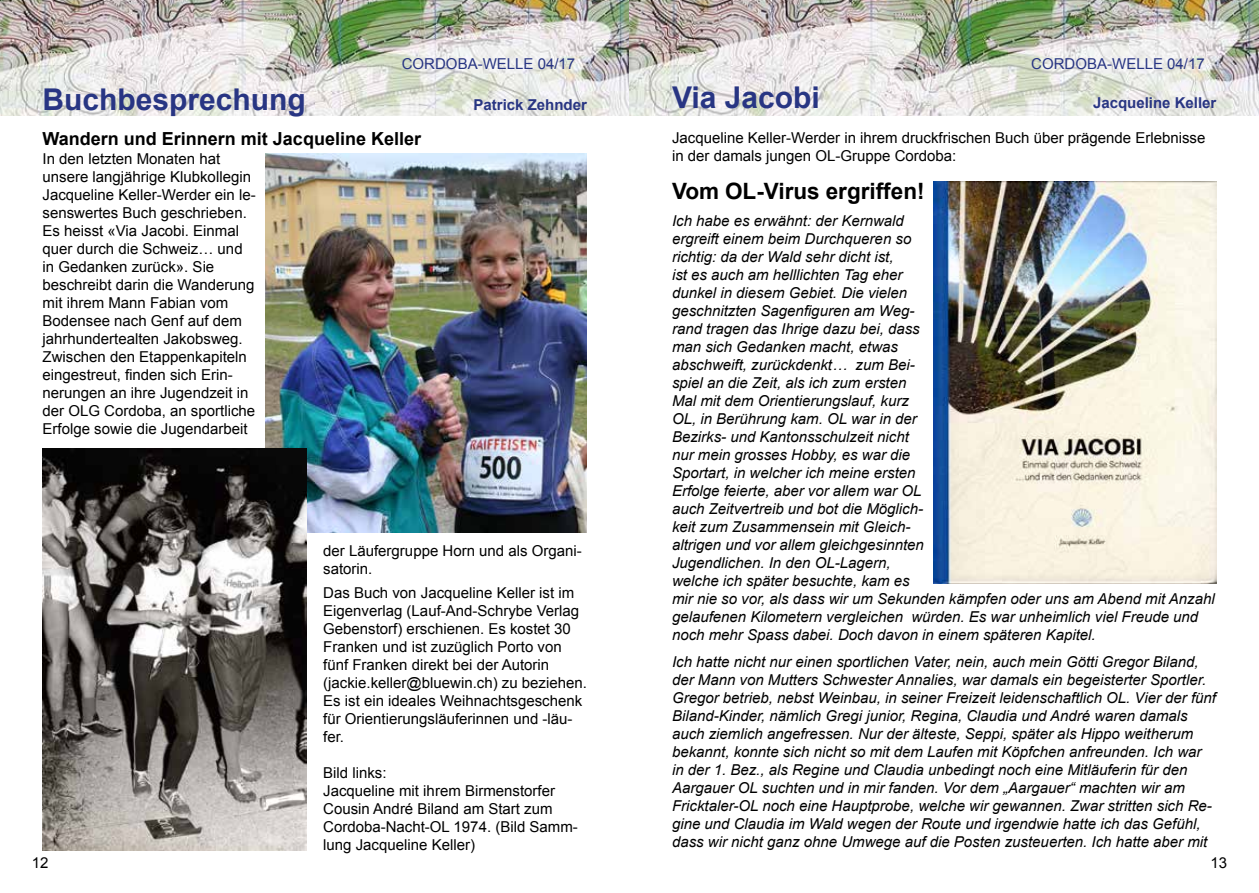
<style>
.page{position:relative;width:1259px;height:893px;background:#fff}
.page>*{position:absolute;margin:0;border:0;box-sizing:border-box;transform-origin:0 0}
.t1{font:700 30px "Arial";color:#283583}
.t2{font:700 22.5px "Arial";color:#000}
.t3{font:700 18px "Arial";color:#000}
.t4{font:italic 15px/18px "Arial";color:#000}
.t5{font:15px/18px "Arial";color:#000}
.t6{font:15px "Arial";color:#283583}
.t7{font:700 15px "Arial";color:#283583}
</style>
<div class="page">
<img style="left:0;top:0;width:1259px;height:116px">
<img style="left:933px;top:182px;width:283px;height:402px">
<img style="left:265px;top:153px;width:322px;height:380px">
<img style="left:43px;top:448px;width:263px;height:402px">
<p class="t6" style="left:402px;top:54px;width:175px">CORDOBA-WELLE 04/17</p>
<p class="t6" style="left:1031px;top:54px;width:175px">CORDOBA-WELLE 04/17</p>
<h1 class="t1" style="left:43px;top:79px;width:265px">Buchbesprechung</h1>
<p class="t7" style="left:473px;top:94px;width:115px">Patrick Zehnder</p>
<p class="t5" style="left:43px;top:150px;width:215px">In den letzten Monaten hat unsere langjährige Klubkollegin<br>Jacqueline Keller-Werder ein le&shy;senswertes Buch geschrieben.<br>Es heisst «Via Jacobi. Einmal quer durch die Schweiz… und in Gedanken zurück». Sie beschreibt darin die Wanderung mit ihrem Mann Fabian vom<br>Bodensee nach Genf auf dem jahrhundertealten Jakobsweg.<br>Zwischen den Etappenkapiteln eingestreut, finden sich Erin&shy;nerungen an ihre Jugendzeit in der OLG Cordoba, an sportliche<br>Erfolge sowie die Jugendarbeit</p>
<p class="t3" style="left:43px;top:127px;width:380px">Wandern und Erinnern mit Jacqueline Keller</p>
<p class="t5" style="left:323px;top:542px;width:260px">der Läufergruppe Horn und als Organi&shy;satorin.</p>
<p class="t5" style="left:323px;top:584px;width:265px">Das Buch von Jacqueline Keller ist im Eigenverlag (Lauf-And-Schrybe Verlag Gebenstorf) erschienen. Es kostet 30<br>Franken und ist zuzüglich Porto von fünf Franken direkt bei der Autorin (jackie.keller@bluewin.ch) zu beziehen.<br>Es ist ein ideales Weihnachtsgeschenk für Orientierungsläuferinnen und -läu&shy;fer.</p>
<p class="t5" style="left:323px;top:764px;width:256px">Bild links:<br>Jacqueline mit ihrem Birmenstorfer<br>Cousin André Biland am Start zum<br>Cordoba-Nacht-OL 1974. (Bild Samm&shy;lung Jacqueline Keller)</p>
<h1 class="t1" style="left:672px;top:77px;width:149px">Via Jacobi</h1>
<p class="t7" style="left:1093px;top:92px;width:125px">Jacqueline Keller</p>
<p class="t5" style="left:672px;top:129px;width:535px">Jacqueline Keller-Werder in ihrem druckfrischen Buch über prägende Erlebnisse in der damals jungen OL-Gruppe Cordoba:</p>
<h2 class="t2" style="left:672px;top:176px;width:254px">Vom OL-Virus ergriffen!</h2>
<p class="t4" style="left:672px;top:212px;width:544px">Ich habe es erwähnt: der Kernwald<br>ergreift einem beim Durchqueren so<br>richtig: da der Wald sehr dicht ist,<br>ist es auch am helllichten Tag eher<br>dunkel in diesem Gebiet. Die vielen<br>geschnitzten Sagenfiguren am Weg-<br>rand tragen das Ihrige dazu bei, dass<br>man sich Gedanken macht, etwas<br>abschweift, zurückdenkt… zum Bei-<br>spiel an die Zeit, als ich zum ersten<br>Mal mit dem Orientierungslauf, kurz<br>OL, in Berührung kam. OL war in der<br>Bezirks- und Kantonsschulzeit nicht<br>nur mein grosses Hobby, es war die<br>Sportart, in welcher ich meine ersten<br>Erfolge feierte, aber vor allem war OL<br>auch Zeitvertreib und bot die Möglich-<br>keit zum Zusammensein mit Gleich-<br>altrigen und vor allem gleichgesinnten<br>Jugendlichen. In den OL-Lagern,<br>welche ich später besuchte, kam es<br>mir nie so vor, als dass wir um Sekunden kämpfen oder uns am Abend mit Anzahl gelaufenen Kilometern vergleichen würden. Es war unheimlich viel Freude und noch mehr Spass dabei. Doch davon in einem späteren Kapitel.</p>
<p class="t4" style="left:672px;top:653px;width:545px">Ich hatte nicht nur einen sportlichen Vater, nein, auch mein Götti Gregor Biland, der Mann von Mutters Schwester Annalies, war damals ein begeisterter Sportler.<br>Gregor betrieb, nebst Weinbau, in seiner Freizeit leidenschaftlich OL. Vier der fünf Biland-Kinder, nämlich Gregi junior, Regina, Claudia und André waren damals auch ziemlich angefressen. Nur der älteste, Seppi, später als Hippo weitherum bekannt, konnte sich nicht so mit dem Laufen mit Köpfchen anfreunden. Ich war in der 1. Bez., als Regine und Claudia unbedingt noch eine Mitläuferin für den Aargauer OL suchten und in mir fanden. Vor dem „Aargauer“ machten wir am Fricktaler-OL noch eine Hauptprobe, welche wir gewannen. Zwar stritten sich Re&shy;gine und Claudia im Wald wegen der Route und irgendwie hatte ich das Gefühl, dass wir nicht ganz ohne Umwege auf die Posten zusteuerten. Ich hatte aber mit</p>
<p class="t5" style="left:32px;top:854px;width:18px">12</p>
<p class="t5" style="left:1210px;top:854px;width:18px">13</p>
</div>
